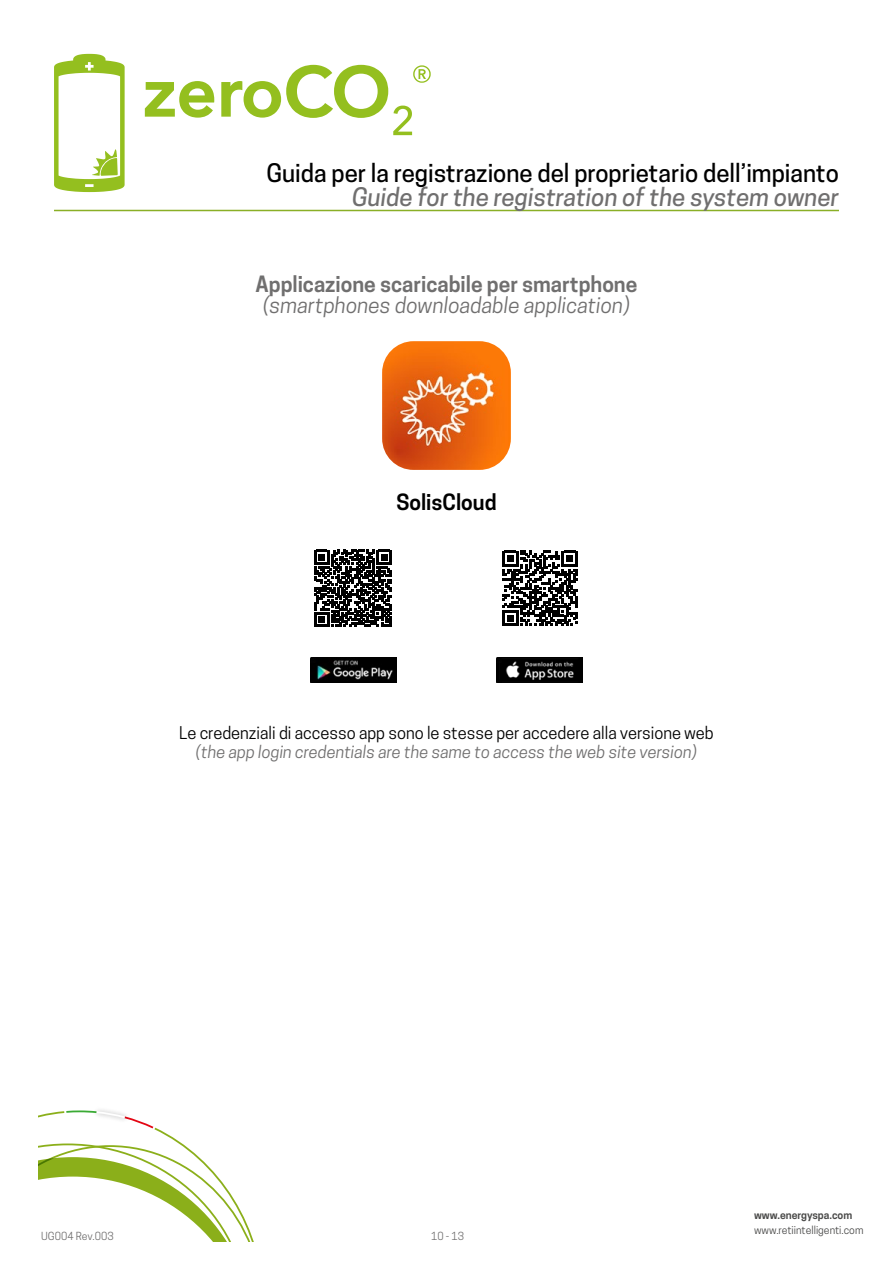
<style>
.page{position:relative;width:893px;height:1263px;background:#fff}
.page>*{position:absolute;margin:0;border:0;box-sizing:border-box;transform-origin:0 0}
.t1{font:500 24px "Cooper Hewitt";color:#000}
.t2{font:italic 500 24px "Cooper Hewitt";color:#706f6f}
.t3{font:600 21px "Cooper Hewitt";color:#706f6f}
.t4{font:italic 21px "Cooper Hewitt";color:#706f6f}
.t5{font:600 21px "Cooper Hewitt";color:#000}
.t6{font:16.5px "Cooper Hewitt";color:#000}
.t7{font:italic 16.5px "Cooper Hewitt";color:#706f6f}
.t8{font:10.5px "Cooper Hewitt";color:#4a4a49}
.t9{font:600 10.5px "Cooper Hewitt";color:#4a4a49}
.t10{font:10.5px "Cooper Hewitt";color:#706f6f}
</style>
<div class="page">
<svg style="left:39px;top:1110px;width:215px;height:131px"></svg>
<hr style="left:54px;top:210px;width:785px;height:1px;background:#8aaf26">
<svg style="left:54px;top:53px;width:377px;height:139px"></svg>
<img style="left:382px;top:341px;width:129px;height:129px">
<svg style="left:314px;top:550px;width:77px;height:77px"></svg>
<svg style="left:502px;top:551px;width:76px;height:75px"></svg>
<img style="left:310px;top:657px;width:87px;height:26px">
<img style="left:496px;top:657px;width:87px;height:26px">
<h1 class="t1" style="left:266px;top:159px;width:574px">Guida per la registrazione del proprietario dell’impianto</h1>
<h1 class="t2" style="left:352px;top:183px;width:489px">Guide for the registration of the system owner</h1>
<p class="t3" style="left:256px;top:272px;width:383px">Applicazione scaricabile per smartphone</p>
<p class="t4" style="left:263px;top:293px;width:368px">(smartphones downloadable application)</p>
<p class="t5" style="left:396px;top:490px;width:102px">SolisCloud</p>
<p class="t6" style="left:179px;top:723px;width:536px">Le credenziali di accesso app sono le stesse per accedere alla versione web</p>
<p class="t7" style="left:196px;top:742px;width:502px">(the app login credentials are the same to access the web site version)</p>
<p class="t10" style="left:41px;top:1230px;width:74px">UG004 Rev.003</p>
<p class="t10" style="left:431px;top:1230px;width:34px">10 - 13</p>
<p class="t9" style="left:754px;top:1209px;width:100px">www.energyspa.com</p>
<p class="t8" style="left:754px;top:1224px;width:111px">www.retiintelligenti.com</p>
</div>
